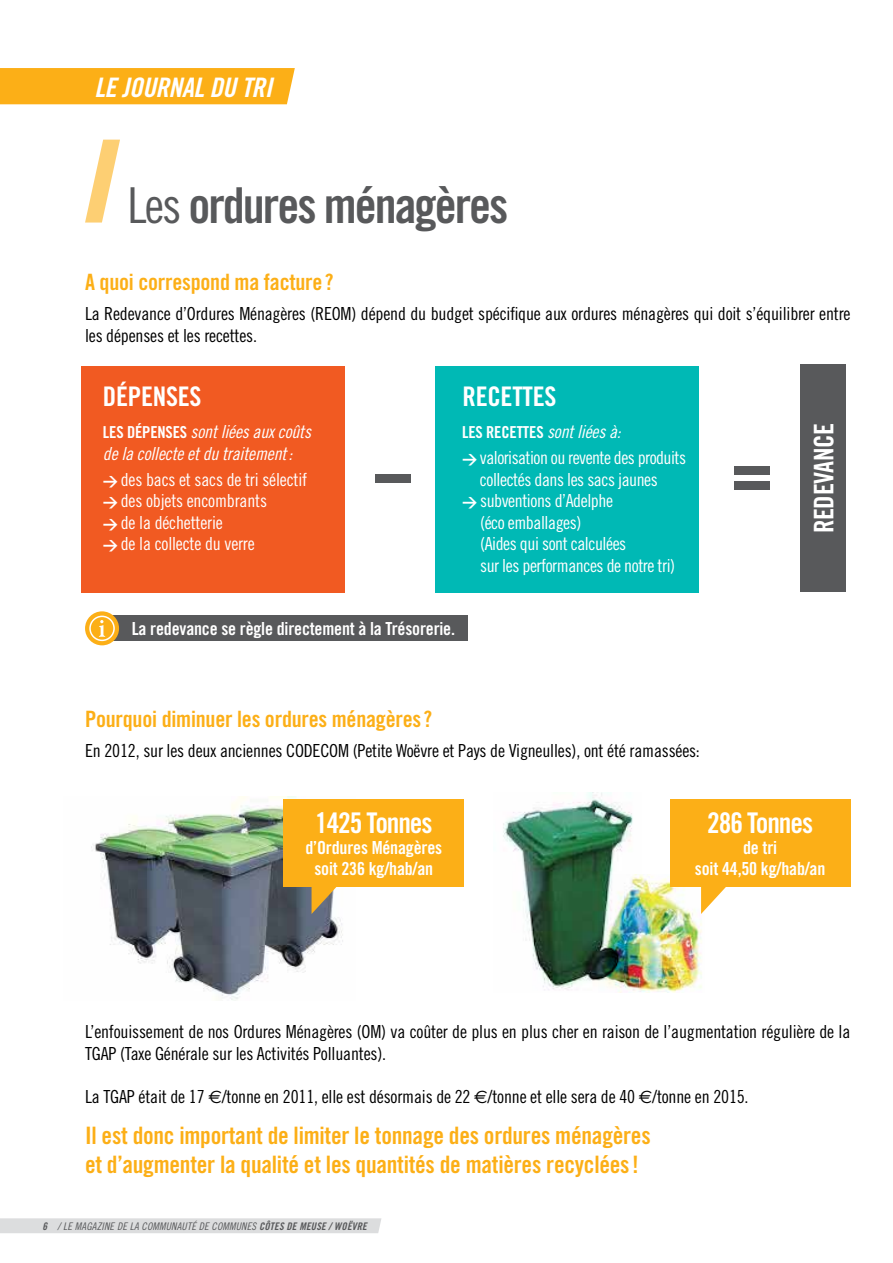
<style>
.page{position:relative;width:893px;height:1263px;background:#fff}
.page>*{position:absolute;margin:0;border:0;box-sizing:border-box;transform-origin:0 0}
.t1{font:49.5px "Trade Gothic Bold Cond Twenty";letter-spacing:-.04em;color:#58595b}
.t2{font:28.5px "Trade Gothic Bold Cond Twenty";letter-spacing:-.04em;color:#fff}
.t3{font:27px "Trade Gothic Bold Cond Twenty";letter-spacing:-.01em;color:#fff}
.t4{font:26.85px "Trade Gothic Bold Cond Twenty Obl";letter-spacing:-.01em;color:#fff}
.t5{font:24px/28.8px "Trade Gothic Bold Cond Twenty";letter-spacing:-.01em;color:#fcaf17}
.t6{font:22.5px "Trade Gothic Bold Cond Twenty";letter-spacing:-.01em;color:#fcaf17}
.t7{font:18px/21.6px "Trade Gothic Cond Eighteen";letter-spacing:-.01em;color:#000}
.t8{font:18px/21.6px "Trade Gothic Cond Eighteen";letter-spacing:-.025em;color:#fff}
.t9{font:18px/21px "Trade Gothic Bold Cond Twenty";letter-spacing:-.01em;color:#fff;text-align:center}
.t10{font:18px/21.6px "Trade Gothic Cond Eighteen Obl";letter-spacing:-.01em;color:#fff}
.t11{font:16.5px "Trade Gothic Bold Cond Twenty";letter-spacing:-.01em;color:#fff}
.t12{font:10.5px "Trade Gothic Cond Eighteen Obl";letter-spacing:.02em;color:#58595b}
.s1{font-family:"Trade Gothic Cond Eighteen"}
.s2{font-family:"Trade Gothic Bold Cond Twenty";font-size:16.5px}
.s3{font-family:"DIN";font-weight:700;font-size:15px}
.s4{font-family:"Trade Gothic Cond Eighteen Obl";font-size:18px}
.s5{font-family:"Euro Sans"}
.s6{font-family:"Trade Gothic Bold Cond Twenty Obl"}
</style>
<div class="page">
<svg style="left:0;top:1218px;width:381px;height:15px;background:#dcddde"></svg>
<div style="left:435px;top:366px;width:264px;height:226px;background:#00b9b5"></div>
<div style="left:82px;top:366px;width:263px;height:226px;background:#f15a22"></div>
<div style="left:99px;top:616px;width:369px;height:25px;background:#58595b"></div>
<div style="left:0;top:68px;width:295px;height:36px;background:#fcaf17"></div>
<svg style="left:85px;top:140px;width:35px;height:83px"></svg>
<div style="left:375px;top:474px;width:35px;height:8px;background:#58595b"></div>
<div style="left:734px;top:466px;width:36px;height:9px;background:#58595b"></div>
<div style="left:734px;top:481px;width:36px;height:9px;background:#58595b"></div>
<svg style="left:85px;top:611px;width:34px;height:34px"></svg>
<svg style="left:99px;top:620px;width:6px;height:17px"></svg>
<div style="left:89px;top:616px;width:26px;height:25px;border:2px solid #fff;border-radius:50%"></div>
<img style="left:91px;top:796px;width:252px;height:204px">
<img style="left:642px;top:875px;width:60px;height:117px">
<img style="left:503px;top:792px;width:139px;height:201px">
<div style="left:284px;top:799px;width:180px;height:88px;background:#fcaf17"></div>
<div style="left:670px;top:799px;width:180px;height:88px;background:#fcaf17"></div>
<svg style="left:701px;top:887px;width:25px;height:27px"></svg>
<svg style="left:312px;top:887px;width:28px;height:27px"></svg>
<div style="left:800px;top:364px;width:46px;height:228px;background:#58595b"></div>
<h3 class="t4" style="left:94px;top:71px;width:179px">LE JOURNAL DU TRI</h3>
<h1 class="t1" style="left:128px;top:175px;width:382px"><span class="s1">Les</span> ordures ménagères</h1>
<p class="t6" style="left:85px;top:268px;width:250px">A quoi correspond ma facture?</p>
<p class="t7" style="left:85px;top:303px;width:767px">La Redevance d’Ordures Ménagères (REOM) dépend du budget spécifique aux ordures ménagères qui doit s’équilibrer entre les dépenses et les recettes.</p>
<h3 class="t3" style="left:103px;top:380px;width:100px">DÉPENSES</h3>
<h3 class="t3" style="left:462px;top:380px;width:96px">RECETTES</h3>
<p class="t10" style="left:103px;top:421px;width:210px"><span class="s2">LES DÉPENSES</span> sont liées aux coûts de la collecte et du traitement:</p>
<p class="t8" style="left:103px;top:468px;width:206px"><span class="s3">&gt;</span> des bacs et sacs de tri sélectif <span class="s3">&gt;</span> des objets encombrants<br><span class="s3">&gt;</span> de la déchetterie<br><span class="s3">&gt;</span> de la collecte du verre</p>
<p class="t11" style="left:462px;top:422px;width:160px">LES RECETTES <span class="s4">sont liées à:</span></p>
<p class="t8" style="left:462px;top:446px;width:225px"><span class="s3">&gt;</span> valorisation ou revente des produits</p>
<p class="t8" style="left:480px;top:468px;width:179px">collectés dans les sacs jaunes</p>
<p class="t8" style="left:462px;top:490px;width:152px"><span class="s3">&gt;</span> subventions d’Adelphe</p>
<p class="t8" style="left:480px;top:511px;width:103px">(éco emballages)</p>
<p class="t8" style="left:480px;top:533px;width:148px">(Aides qui sont calculées</p>
<p class="t8" style="left:480px;top:554px;width:197px">sur les performances de notre tri)</p>
<p class="t9" style="left:132px;top:618px;width:325px">La redevance se règle directement à la Trésorerie.</p>
<p class="t6" style="left:85px;top:705px;width:349px">Pourquoi diminuer les ordures ménagères?</p>
<p class="t7" style="left:85px;top:740px;width:616px">En 2012, sur les deux anciennes CODECOM (Petite Woëvre et Pays de Vigneulles), ont été ramassées:</p>
<h3 class="t3" style="left:807px;top:533px;width:112px;rotate:-90deg">REDEVANCE</h3>
<h2 class="t2" style="left:315px;top:805px;width:119px">1425 Tonnes</h2>
<p class="t9" style="left:305px;top:837px;width:138px">d’Ordures Ménagères soit 236 kg/hab/an</p>
<h2 class="t2" style="left:707px;top:805px;width:107px">286 Tonnes</h2>
<p class="t9" style="left:695px;top:837px;width:132px">de tri<br>soit 44,50 kg/hab/an</p>
<p class="t7" style="left:85px;top:1021px;width:767px">L’enfouissement de nos Ordures Ménagères (OM) va coûter de plus en plus cher en raison de l’augmentation régulière de la<br>TGAP (Taxe Générale sur les Activités Polluantes).</p>
<p class="t7" style="left:85px;top:1085px;width:665px">La TGAP était de 17 <span class="s5">€</span>/tonne en 2011, elle est désormais de 22 <span class="s5">€</span>/tonne et elle sera de 40 <span class="s5">€</span>/tonne en 2015.</p>
<h3 class="t5" style="left:85px;top:1121px;width:567px">Il est donc important de limiter le tonnage des ordures ménagères et d’augmenter la qualité et les quantités de matières recyclées!</h3>
<p class="t12" style="left:43px;top:1220px;width:326px"><span class="s6">6</span> / LE MAGAZINE DE LA COMMUNAUTÉ DE COMMUNES <span class="s6">CÔTES DE MEUSE / WOËVRE</span></p>
</div>
